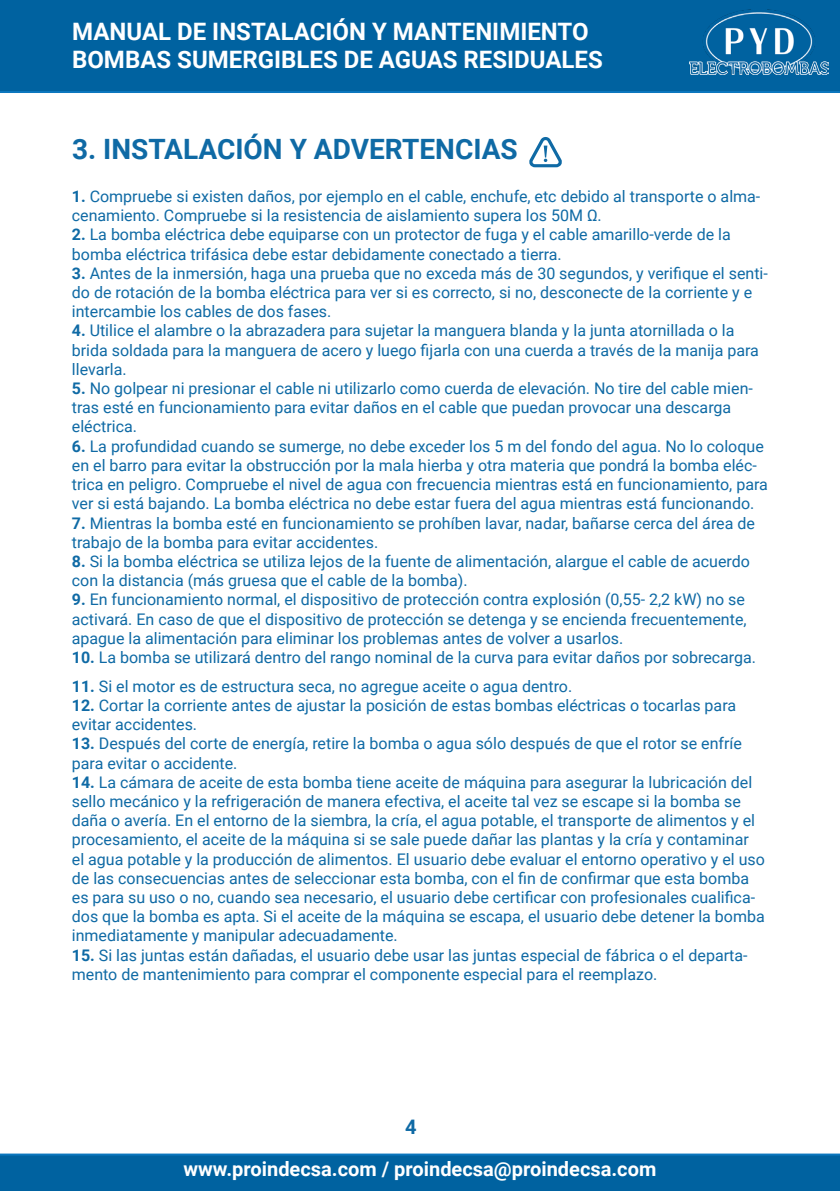
<style>
.page{position:relative;width:840px;height:1191px;background:#fff}
.page>*{position:absolute;margin:0;border:0;box-sizing:border-box;transform-origin:0 0}
.t1{font:700 28px "Roboto";color:#0f6aa5}
.t2{font:700 24px/28.8px "Roboto";color:#fff}
.t3{font:700 20px "Roboto";color:#fff}
.t4{font:700 20px "Roboto";color:#0f6aa5}
.t5{font:16px/19.2px "Roboto";color:#0f6aa5}
.s1{font-weight:700}
</style>
<div class="page">
<div style="left:0;top:0;width:839px;height:93px;background:#0062a0"></div>
<svg style="left:0;top:1153px;width:839px;height:38px;background:#0465a2"></svg>
<img style="left:688px;top:10px;width:139px;height:65px">
<svg style="left:529px;top:137px;width:33px;height:30px"></svg>
<h2 class="t2" style="left:72px;top:16px;width:532px">MANUAL DE INSTALACIÓN Y MANTENIMIENTO<br>BOMBAS SUMERGIBLES DE AGUAS RESIDUALES</h2>
<p class="t1" style="left:72px;top:129px;width:447px">3. INSTALACIÓN Y ADVERTENCIAS</p>
<p class="t5" style="left:72px;top:186px;width:689px"><span class="s1">1.</span> Compruebe si existen daños, por ejemplo en el cable, enchufe, etc debido al transporte o alma&shy;cenamiento. Compruebe si la resistencia de aislamiento supera los 50M Ω.</p>
<p class="t5" style="left:72px;top:224px;width:660px"><span class="s1">2.</span> La bomba eléctrica debe equiparse con un protector de fuga y el cable amarillo-verde de la bomba eléctrica trifásica debe estar debidamente conectado a tierra.</p>
<p class="t5" style="left:72px;top:263px;width:697px"><span class="s1">3.</span> Antes de la inmersión, haga una prueba que no exceda más de 30 segundos, y verifique el senti&shy;do de rotación de la bomba eléctrica para ver si es correcto, si no, desconecte de la corriente y e intercambie los cables de dos fases.</p>
<p class="t5" style="left:72px;top:320px;width:688px"><span class="s1">4.</span> Utilice el alambre o la abrazadera para sujetar la manguera blanda y la junta atornillada o la brida soldada para la manguera de acero y luego fijarla con una cuerda a través de la manija para llevarla.</p>
<p class="t5" style="left:72px;top:378px;width:682px"><span class="s1">5.</span> No golpear ni presionar el cable ni utilizarlo como cuerda de elevación. No tire del cable mien&shy;tras esté en funcionamiento para evitar daños en el cable que puedan provocar una descarga eléctrica.</p>
<p class="t5" style="left:72px;top:436px;width:697px"><span class="s1">6.</span> La profundidad cuando se sumerge, no debe exceder los 5 m del fondo del agua. No lo coloque en el barro para evitar la obstrucción por la mala hierba y otra materia que pondrá la bomba eléc&shy;trica en peligro. Compruebe el nivel de agua con frecuencia mientras está en funcionamiento, para ver si está bajando. La bomba eléctrica no debe estar fuera del agua mientras está funcionando.</p>
<p class="t5" style="left:72px;top:512px;width:684px"><span class="s1">7.</span> Mientras la bomba esté en funcionamiento se prohíben lavar, nadar, bañarse cerca del área de trabajo de la bomba para evitar accidentes.</p>
<p class="t5" style="left:72px;top:551px;width:679px"><span class="s1">8.</span> Si la bomba eléctrica se utiliza lejos de la fuente de alimentación, alargue el cable de acuerdo con la distancia (más gruesa que el cable de la bomba).</p>
<p class="t5" style="left:72px;top:589px;width:676px;text-align:justify"><span class="s1">9.</span> En funcionamiento normal, el dispositivo de protección contra explosión (0,55- 2,2 kW) no se activará. En caso de que el dispositivo de protección se detenga y se encienda frecuentemente, apague la alimentación para eliminar los problemas antes de volver a usarlos.</p>
<p class="t5" style="left:72px;top:647px;width:685px"><span class="s1">10.</span> La bomba se utilizará dentro del rango nominal de la curva para evitar daños por sobrecarga.</p>
<p class="t5" style="left:72px;top:676px;width:501px"><span class="s1">11.</span> Si el motor es de estructura seca, no agregue aceite o agua dentro.</p>
<p class="t5" style="left:72px;top:695px;width:665px"><span class="s1">12.</span> Cortar la corriente antes de ajustar la posición de estas bombas eléctricas o tocarlas para evitar accidentes.</p>
<p class="t5" style="left:72px;top:733px;width:671px"><span class="s1">13.</span> Después del corte de energía, retire la bomba o agua sólo después de que el rotor se enfríe para evitar o accidente.</p>
<p class="t5" style="left:72px;top:772px;width:694px"><span class="s1">14.</span> La cámara de aceite de esta bomba tiene aceite de máquina para asegurar la lubricación del sello mecánico y la refrigeración de manera efectiva, el aceite tal vez se escape si la bomba se daña o avería. En el entorno de la siembra, la cría, el agua potable, el transporte de alimentos y el procesamiento, el aceite de la máquina si se sale puede dañar las plantas y la cría y contaminar el agua potable y la producción de alimentos. El usuario debe evaluar el entorno operativo y el uso de las consecuencias antes de seleccionar esta bomba, con el fin de confirmar que esta bomba es para su uso o no, cuando sea necesario, el usuario debe certificar con profesionales cualifica&shy;dos que la bomba es apta. Si el aceite de la máquina se escapa, el usuario debe detener la bomba inmediatamente y manipular adecuadamente.</p>
<p class="t5" style="left:72px;top:944px;width:677px"><span class="s1">15.</span> Si las juntas están dañadas, el usuario debe usar las juntas especial de fábrica o el departa&shy;mento de mantenimiento para comprar el componente especial para el reemplazo.</p>
<p class="t4" style="left:405px;top:1112px;width:13px">4</p>
<p class="t3" style="left:183px;top:1154px;width:474px">www.proindecsa.com / proindecsa@proindecsa.com</p>
</div>
